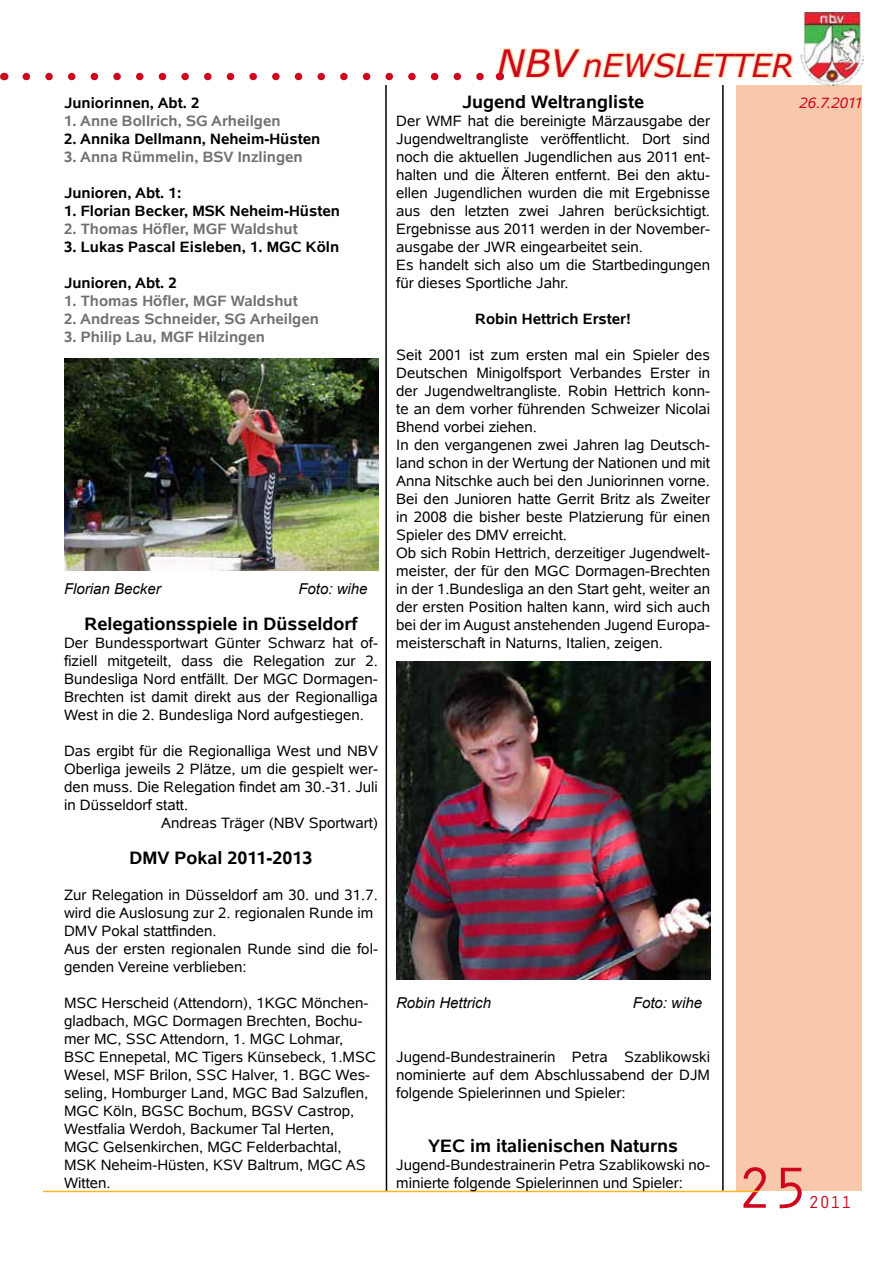
<style>
.page{position:relative;width:893px;height:1263px;background:#fff}
.page>*{position:absolute;margin:0;border:0;box-sizing:border-box;transform-origin:0 0}
.t1{font:60px "Orator Std";color:#cd071e}
.t2{font:italic 31.5px "Verdana";color:#cd071e}
.t3{font:700 18px "Albany";color:#000}
.t4{font:18px "Orator Std";color:#cd071e}
.t5{font:15px/18px "Albany";color:#000}
.t6{font:700 15px "Albany";color:#000}
.t7{font:700 15px "Albany";color:#707172}
.t8{font:italic 15px "Arial";color:#000}
.t9{font:italic 15px "Albany";letter-spacing:-.02em;color:#cd071e}
.s1{font-size:37.5px}
</style>
<div class="page">
<div style="left:737px;top:85px;width:125px;height:1106px;background:#f9c8ab"></div>
<hr style="left:722px;top:85px;width:2px;height:1106px;background:#000">
<img style="left:801px;top:13px;width:62px;height:72px">
<svg style="left:495px;top:48px;width:298px;height:38px"></svg>
<hr style="left:43px;top:1191px;width:715px;height:1px;background:#fab81c">
<svg style="left:26px;top:73px;width:462px;height:1118px"></svg>
<img style="left:396px;top:662px;width:314px;height:317px">
<img style="left:64px;top:359px;width:314px;height:211px">
<p class="t6" style="left:64px;top:92px;width:137px">Juniorinnen, Abt. 2</p>
<p class="t7" style="left:64px;top:110px;width:218px">1. Anne Bollrich, SG Arheilgen</p>
<p class="t6" style="left:64px;top:128px;width:258px">2. Annika Dellmann, Neheim-Hüsten</p>
<p class="t7" style="left:64px;top:146px;width:240px">3. Anna Rümmelin, BSV Inzlingen</p>
<p class="t6" style="left:64px;top:182px;width:119px">Junioren, Abt. 1:</p>
<p class="t6" style="left:64px;top:200px;width:277px">1. Florian Becker, MSK Neheim-Hüsten</p>
<p class="t7" style="left:64px;top:218px;width:235px">2. Thomas Höfler, MGF Waldshut</p>
<p class="t6" style="left:64px;top:236px;width:277px">3. Lukas Pascal Eisleben, 1. MGC Köln</p>
<p class="t6" style="left:64px;top:272px;width:114px">Junioren, Abt. 2</p>
<p class="t7" style="left:64px;top:290px;width:235px">1. Thomas Höfler, MGF Waldshut</p>
<p class="t7" style="left:64px;top:308px;width:256px">2. Andreas Schneider, SG Arheilgen</p>
<p class="t7" style="left:64px;top:326px;width:202px">3. Philip Lau, MGF Hilzingen</p>
<p class="t8" style="left:64px;top:579px;width:98px">Florian Becker</p>
<p class="t8" style="left:298px;top:579px;width:71px">Foto: wihe</p>
<p class="t3" style="left:84px;top:611px;width:275px">Relegationsspiele in Düsseldorf</p>
<p class="t5" style="left:64px;top:634px;width:315px;text-align:justify">Der Bundessportwart Günter Schwarz hat of&shy;fiziell mitgeteilt, dass die Relegation zur 2.<br>Bundesliga Nord entfällt. Der MGC Dormagen-Brechten ist damit direkt aus der Regionalliga West in die 2. Bundesliga Nord aufgestiegen.</p>
<p class="t5" style="left:64px;top:742px;width:315px">Das ergibt für die Regionalliga West und NBV</p>
<p class="t5" style="left:64px;top:760px;width:315px">Oberliga jeweils 2 Plätze, um die gespielt wer-</p>
<p class="t5" style="left:64px;top:778px;width:315px">den muss. Die Relegation findet am 30.-31. Juli</p>
<p class="t5" style="left:64px;top:796px;width:126px">in Düsseldorf statt.</p>
<p class="t5" style="left:161px;top:814px;width:218px">Andreas Träger (NBV Sportwart)</p>
<p class="t3" style="left:129px;top:845px;width:185px">DMV Pokal 2011-2013</p>
<p class="t5" style="left:64px;top:886px;width:315px">Zur Relegation in Düsseldorf am 30. und 31.7. wird die Auslosung zur 2. regionalen Runde im DMV Pokal stattfinden.<br>Aus der ersten regionalen Runde sind die fol&shy;genden Vereine verblieben:</p>
<p class="t5" style="left:64px;top:994px;width:313px">MSC Herscheid (Attendorn), 1KGC Mönchen&shy;gladbach, MGC Dormagen Brechten, Bochu&shy;mer MC, SSC Attendorn, 1. MGC Lohmar, BSC Ennepetal, MC Tigers Künsebeck, 1.MSC Wesel, MSF Brilon, SSC Halver, 1. BGC Wes&shy;seling, Homburger Land, MGC Bad Salzuflen, MGC Köln, BGSC Bochum, BGSV Castrop, Westfalia Werdoh, Backumer Tal Herten,<br>MGC Gelsenkirchen, MGC Felderbachtal, MSK Neheim-Hüsten, KSV Baltrum, MGC AS Witten.</p>
<h2 class="t2" style="left:497px;top:45px;width:298px"><span class="s1">NBV</span> nEWSLETTER</h2>
<p class="t3" style="left:462px;top:89px;width:183px">Jugend Weltrangliste</p>
<p class="t5" style="left:396px;top:112px;width:315px">Der WMF hat die bereinigte Märzausgabe der Jugendweltrangliste veröffentlicht. Dort sind noch die aktuellen Jugendlichen aus 2011 ent&shy;halten und die Älteren entfernt. Bei den aktu&shy;ellen Jugendlichen wurden die mit Ergebnisse aus den letzten zwei Jahren berücksichtigt.<br>Ergebnisse aus 2011 werden in der November&shy;ausgabe der JWR eingearbeitet sein.<br>Es handelt sich also um die Startbedingungen für dieses Sportliche Jahr.</p>
<p class="t6" style="left:475px;top:308px;width:157px">Robin Hettrich Erster!</p>
<p class="t5" style="left:396px;top:346px;width:315px">Seit 2001 ist zum ersten mal ein Spieler des Deutschen Minigolfsport Verbandes Erster in der Jugendweltrangliste. Robin Hettrich konn&shy;te an dem vorher führenden Schweizer Nicolai Bhend vorbei ziehen.<br>In den vergangenen zwei Jahren lag Deutsch&shy;land schon in der Wertung der Nationen und mit Anna Nitschke auch bei den Juniorinnen vorne.<br>Bei den Junioren hatte Gerrit Britz als Zweiter in 2008 die bisher beste Platzierung für einen Spieler des DMV erreicht.<br>Ob sich Robin Hettrich, derzeitiger Jugendwelt&shy;meister, der für den MGC Dormagen-Brechten in der 1.Bundesliga an den Start geht, weiter an der ersten Position halten kann, wird sich auch bei der im August anstehenden Jugend Europa&shy;meisterschaft in Naturns, Italien, zeigen.</p>
<p class="t9" style="left:800px;top:93px;width:65px">26.7.2011</p>
<p class="t8" style="left:396px;top:993px;width:97px">Robin Hettrich</p>
<p class="t8" style="left:633px;top:993px;width:71px">Foto: wihe</p>
<p class="t5" style="left:396px;top:1048px;width:315px;text-align:justify">Jugend-Bundestrainerin Petra Szablikowski nominierte auf dem Abschlussabend der DJM folgende Spielerinnen und Spieler:</p>
<p class="t3" style="left:428px;top:1133px;width:252px">YEC im italienischen Naturns</p>
<p class="t5" style="left:396px;top:1156px;width:315px">Jugend-Bundestrainerin Petra Szablikowski no&shy;minierte folgende Spielerinnen und Spieler:</p>
<h1 class="t1" style="left:737px;top:1145px;width:73px">25</h1>
<p class="t4" style="left:809px;top:1189px;width:45px">2011</p>
</div>
